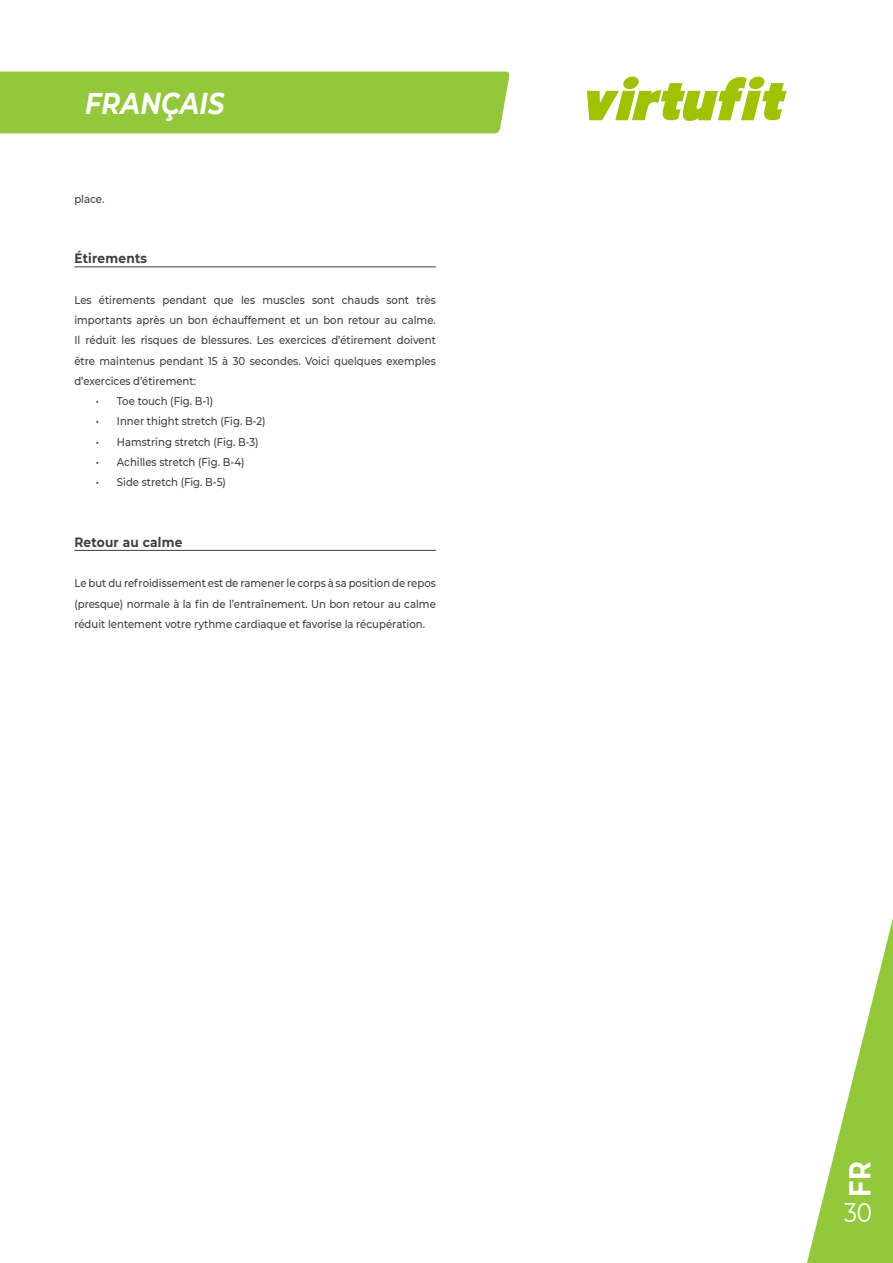
<style>
.page{position:relative;width:893px;height:1263px;background:#fff}
.page>*{position:absolute;margin:0;border:0;box-sizing:border-box;transform-origin:0 0}
.t1{font:italic 700 30px "Montserrat";letter-spacing:.01em;color:#fff;scale:.85 1}
.t2{font:700 30px "Montserrat";color:#fff;scale:.85 1}
.t3{font:27px "Montserrat";color:#fff;scale:.85 1}
.t4{font:700 13.5px "Montserrat";letter-spacing:.02em;color:#3e3e3f;scale:.9 1}
.t5{font:500 11.25px/20.2px "Montserrat";color:#3e3e3f;text-align:justify;scale:.9 1}
</style>
<div class="page">
<div style="left:0;top:72px;width:510px;height:61px;background:#94c83c"></div>
<svg style="left:587px;top:77px;width:199px;height:44px"></svg>
<svg style="left:807px;top:918px;width:86px;height:345px"></svg>
<hr style="left:74px;top:266px;width:362px;height:1px;background:#3e3e3f">
<hr style="left:74px;top:550px;width:362px;height:1px;background:#3e3e3f">
<h1 class="t1" style="left:85px;top:93px;width:166px">FRANÇAIS</h1>
<p class="t5" style="left:74px;top:189px;width:35px">place.</p>
<p class="t4" style="left:74px;top:251px;width:82px">Étirements</p>
<p class="t5" style="left:74px;top:290px;width:403px">Les étirements pendant que les muscles sont chauds sont très importants après un bon échauffement et un bon retour au calme.<br>Il réduit les risques de blessures. Les exercices d’étirement doivent être maintenus pendant 15 à 30 secondes. Voici quelques exemples d’exercices d’étirement:</p>
<p class="t5" style="left:96px;top:391px;width:132px">• Toe touch (Fig. B-1)</p>
<p class="t5" style="left:96px;top:411px;width:190px">• Inner thight stretch (Fig. B-2)</p>
<p class="t5" style="left:96px;top:432px;width:183px">• Hamstring stretch (Fig. B-3)</p>
<p class="t5" style="left:96px;top:452px;width:167px">• Achilles stretch (Fig. B-4)</p>
<p class="t5" style="left:96px;top:472px;width:146px">• Side stretch (Fig. B-5)</p>
<p class="t4" style="left:74px;top:535px;width:122px">Retour au calme</p>
<p class="t5" style="left:74px;top:573px;width:403px">Le but du refroidissement est de ramener le corps à sa position de repos (presque) normale à la fin de l’entraînement. Un bon retour au calme réduit lentement votre rythme cardiaque et favorise la récupération.</p>
<h1 class="t2" style="left:843px;top:1197px;width:44px;rotate:-90deg">FR</h1>
<h2 class="t3" style="left:844px;top:1197px;width:35px">30</h2>
</div>
